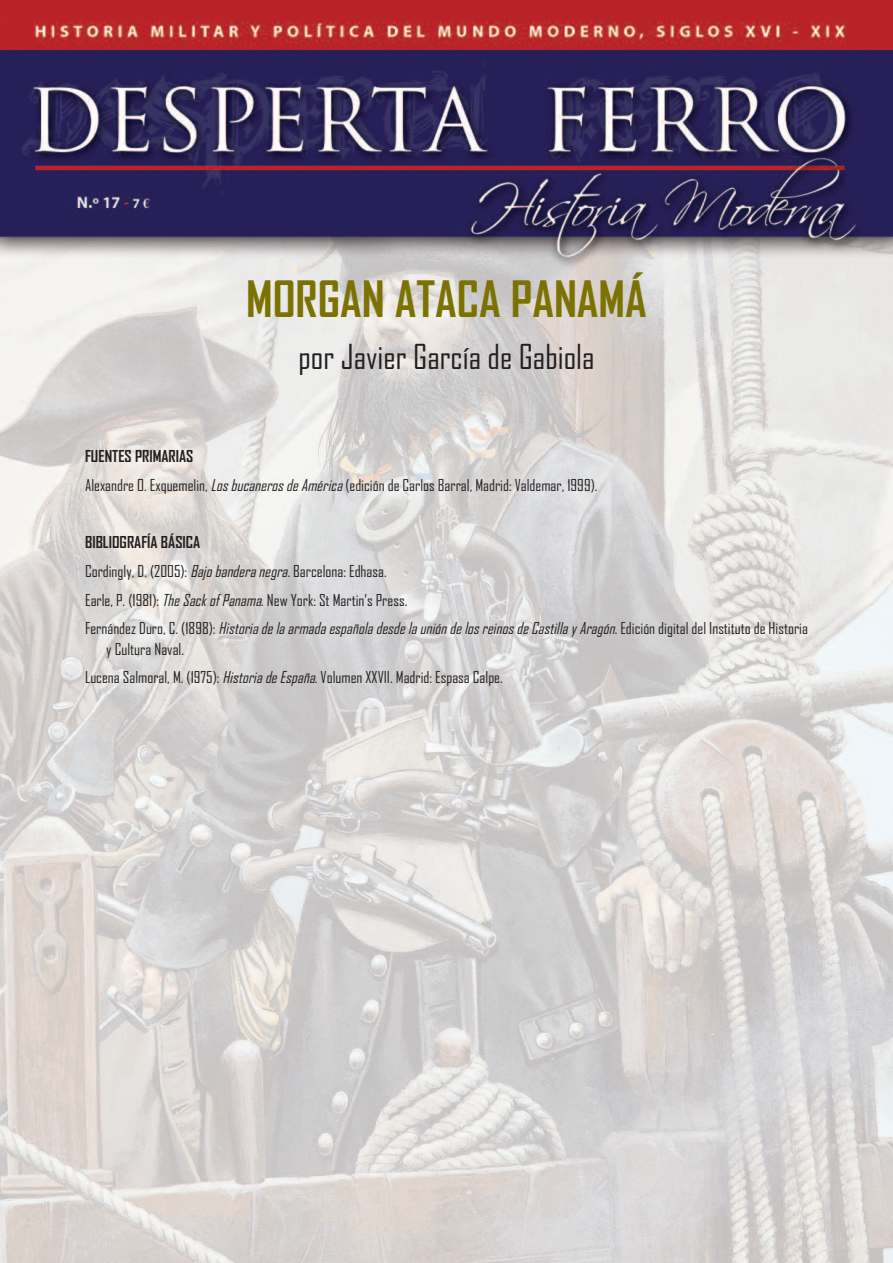
<style>
.page{position:relative;width:893px;height:1263px;background:#fff}
.page>*{position:absolute;margin:0;border:0;box-sizing:border-box;transform-origin:0 0}
.t1{font:700 48px "Agency FB";color:#7b7202}
.t2{font:33px "Agency FB";color:#231f20}
.t3{font:15.75px/28.8px "Agency FB";color:#231f20}
.s1{font-weight:700}
.s2{font-style:italic}
</style>
<div class="page">
<img style="left:0;top:0;width:893px;height:1263px">
<h1 class="t1" style="left:246px;top:273px;width:402px">MORGAN ATACA PANAMÁ</h1>
<h2 class="t2" style="left:298px;top:339px;width:297px">por Javier García de Gabiola</h2>
<p class="t3" style="left:85px;top:442px;width:514px"><span class="s1">FUENTES PRIMARIAS<br></span>Alexandre O. Exquemelin, <span class="s2">LosbucanerosdeAmérica</span>(edición de Carlos Barral, Madrid: Valdemar, 1999).</p>
<p class="t3" style="left:85px;top:528px;width:724px"><span class="s1">BIBLIOGRAFÍA BÁSICA<br></span>Cordingly, D. (2005): <span class="s2">Bajobanderanegra.</span>Barcelona: Edhasa.<br>Earle, P. (1981): <span class="s2">TheSackofPanama</span>. New York: St Martin’s Press.<br>Fernández Duro, C. (1898): <span class="s2">HistoriadelaarmadaespañoladesdelaunióndelosreinosdeCastillayAragón</span>. Edición digital del Instituto de Historia</p>
<p class="t3" style="left:85px;top:635px;width:419px;text-indent:21px">y Cultura Naval.<br>Lucena Salmoral, M. (1975): <span class="s2">HistoriadeEspaña</span>. Volumen XXVII. Madrid: Espasa Calpe.</p>
</div>
